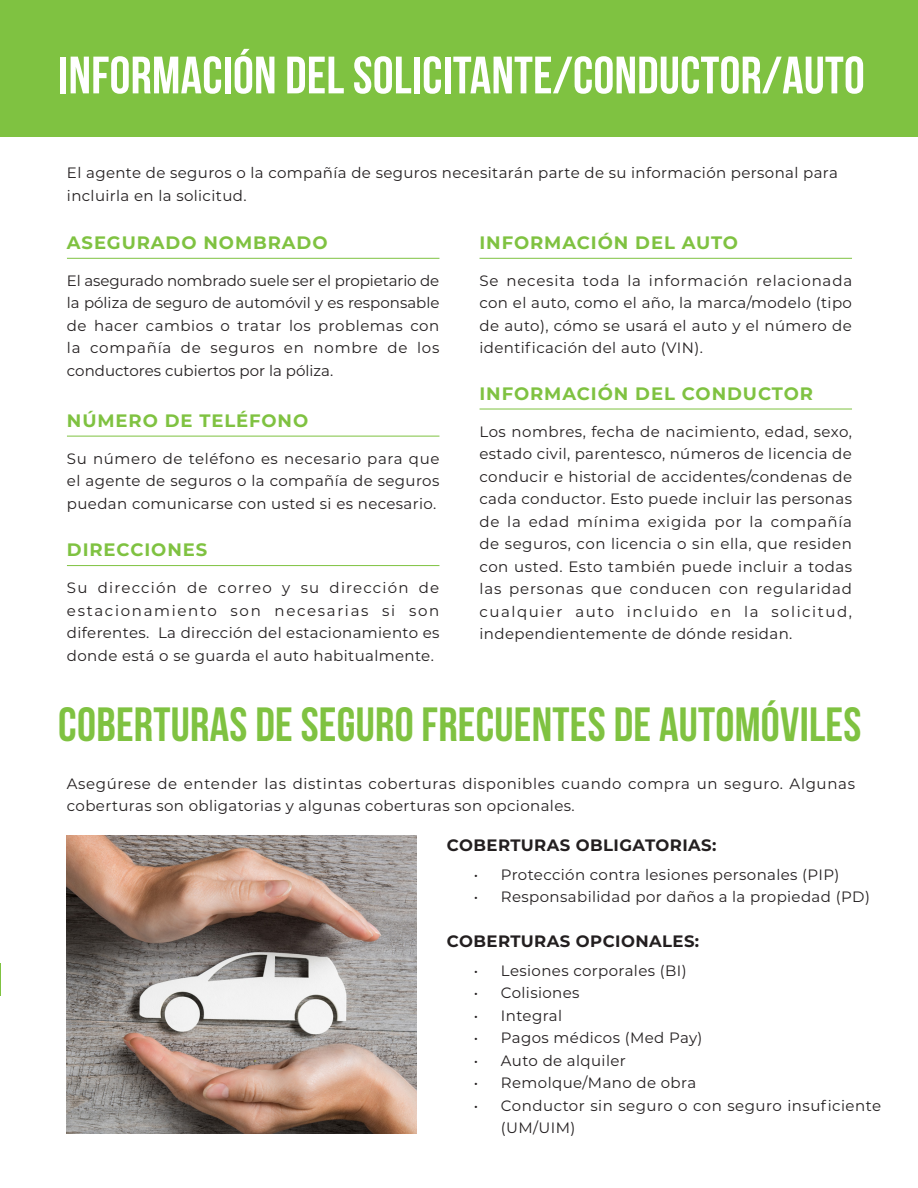
<style>
.page{position:relative;width:918px;height:1188px;background:#fff}
.page>*{position:absolute;margin:0;border:0;box-sizing:border-box;transform-origin:0 0}
.t1{font:700 52.5px "Bebas Neue";letter-spacing:.005em;color:#fff}
.t2{font:700 48px "Bebas Neue";letter-spacing:.005em;color:#7fc241}
.t3{font:700 18px "Montserrat";letter-spacing:.05em;color:#7fc241}
.t4{font:700 16.5px "Montserrat";letter-spacing:.025em;color:#231f20}
.t5{font:15px/22.5px "Montserrat";letter-spacing:.025em;color:#231f20;text-align:justify}
.t6{font:15px/22.5px "Montserrat";letter-spacing:.045em;color:#231f20}
</style>
<div class="page">
<div style="left:1px;top:0;width:917px;height:137px;background:#7fc241"></div>
<hr style="left:0;top:963px;width:1px;height:33px;background:#7fc241">
<hr style="left:67px;top:258px;width:372px;height:1px;background:#7fc241">
<hr style="left:67px;top:436px;width:372px;height:1px;background:#7fc241">
<hr style="left:67px;top:565px;width:372px;height:1px;background:#7fc241">
<hr style="left:480px;top:258px;width:372px;height:1px;background:#7fc241">
<hr style="left:480px;top:409px;width:372px;height:1px;background:#7fc241">
<img style="left:67px;top:835px;width:350px;height:299px">
<p class="t1" style="left:58px;top:46px;width:808px">INFORMACIÓN DEL SOLICITANTE/CONDUCTOR/AUTO</p>
<p class="t5" style="left:67px;top:161px;width:773px">El agente de seguros o la compañía de seguros necesitarán parte de su información personal para incluirla en la solicitud.</p>
<p class="t3" style="left:67px;top:230px;width:262px">ASEGURADO NOMBRADO</p>
<p class="t5" style="left:67px;top:269px;width:374px">El asegurado nombrado suele ser el propietario de la póliza de seguro de automóvil y es responsable de hacer cambios o tratar los problemas con la compañía de seguros en nombre de los conductores cubiertos por la póliza.</p>
<p class="t3" style="left:67px;top:407px;width:243px">NÚMERO DE TELÉFONO</p>
<p class="t5" style="left:67px;top:447px;width:374px">Su número de teléfono es necesario para que el agente de seguros o la compañía de seguros puedan comunicarse con usted si es necesario.</p>
<p class="t3" style="left:67px;top:537px;width:142px">DIRECCIONES</p>
<p class="t5" style="left:67px;top:576px;width:374px">Su dirección de correo y su dirección de estacionamiento son necesarias si son diferentes. La dirección del estacionamiento es donde está o se guarda el auto habitualmente.</p>
<p class="t3" style="left:480px;top:230px;width:260px">INFORMACIÓN DEL AUTO</p>
<p class="t5" style="left:480px;top:269px;width:374px">Se necesita toda la información relacionada con el auto, como el año, la marca/modelo (tipo de auto), cómo se usará el auto y el número de identificación del auto (VIN).</p>
<p class="t3" style="left:480px;top:380px;width:335px">INFORMACIÓN DEL CONDUCTOR</p>
<p class="t5" style="left:480px;top:420px;width:374px">Los nombres, fecha de nacimiento, edad, sexo, estado civil, parentesco, números de licencia de conducir e historial de accidentes/condenas de cada conductor. Esto puede incluir las personas de la edad mínima exigida por la compañía de seguros, con licencia o sin ella, que residen con usted. Esto también puede incluir a todas las personas que conducen con regularidad cualquier auto incluido en la solicitud, independientemente de dónde residan.</p>
<p class="t2" style="left:58px;top:698px;width:805px">COBERTURAS DE SEGURO FRECUENTES DE AUTOMÓVILES</p>
<p class="t6" style="left:67px;top:771px;width:790px">Asegúrese de entender las distintas coberturas disponibles cuando compra un seguro. Algunas coberturas son obligatorias y algunas coberturas son opcionales.</p>
<p class="t4" style="left:447px;top:834px;width:271px">COBERTURAS OBLIGATORIAS:</p>
<p class="t5" style="left:474px;top:863px;width:367px">• Protección contra lesiones personales (PIP)</p>
<p class="t5" style="left:474px;top:885px;width:397px">• Responsabilidad por daños a la propiedad (PD)</p>
<p class="t4" style="left:447px;top:930px;width:254px">COBERTURAS OPCIONALES:</p>
<p class="t5" style="left:474px;top:959px;width:214px">• Lesiones corporales (BI)</p>
<p class="t5" style="left:474px;top:981px;width:107px">• Colisiones</p>
<p class="t5" style="left:474px;top:1004px;width:90px">• Integral</p>
<p class="t5" style="left:474px;top:1026px;width:230px">• Pagos médicos (Med Pay)</p>
<p class="t5" style="left:474px;top:1049px;width:153px">• Auto de alquiler</p>
<p class="t5" style="left:474px;top:1071px;width:224px">• Remolque/Mano de obra</p>
<p class="t5" style="left:501px;top:1094px;width:382px;text-indent:-27px">• Conductor sin seguro o con seguro insuficiente (UM/UIM)</p>
</div>
